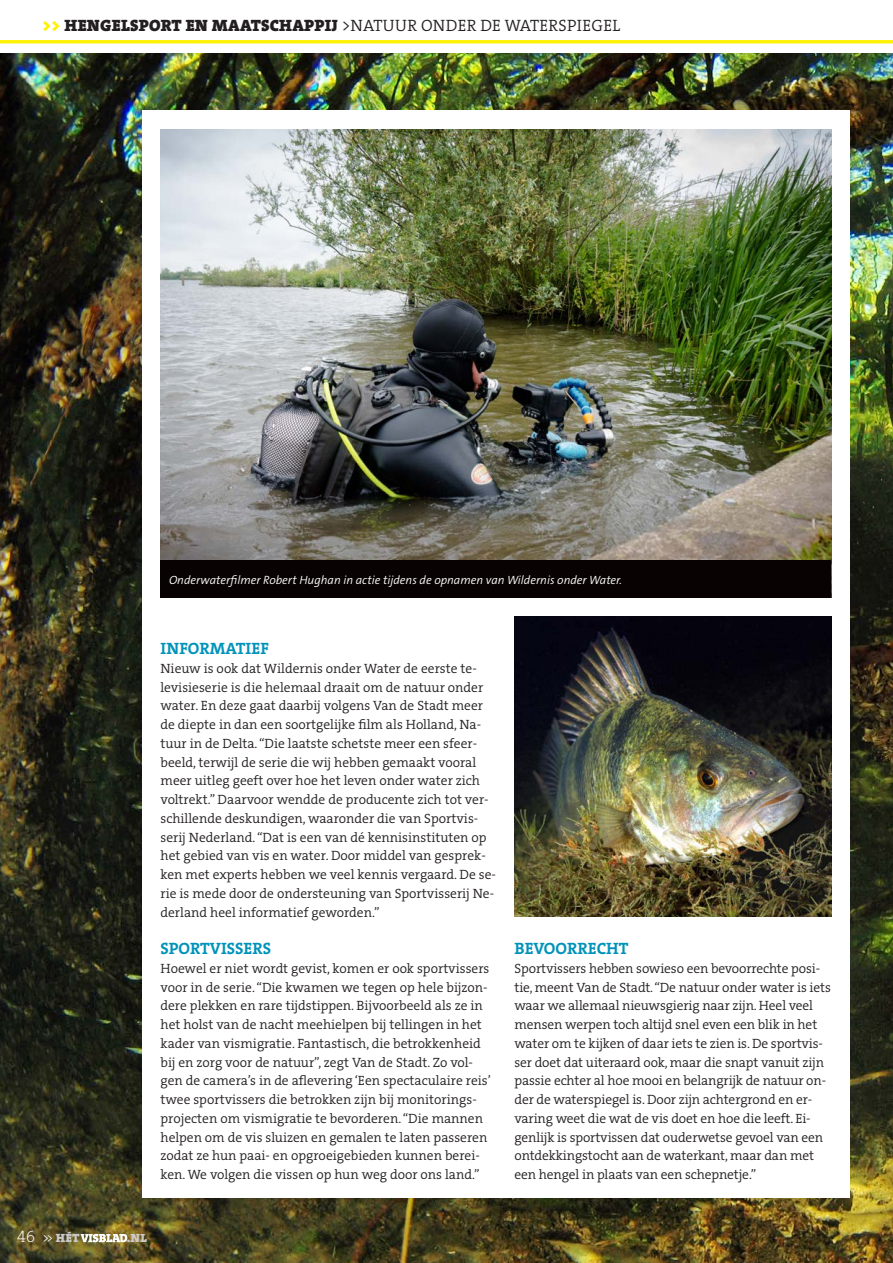
<style>
.page{position:relative;width:893px;height:1263px;background:#fff}
.page>*{position:absolute;margin:0;border:0;box-sizing:border-box;transform-origin:0 0}
.t1{font:16.5px "The Serif HP4 Se Lig";letter-spacing:.015em;color:#231f20}
.t2{font:16.5px "The Serif HP7 Bld";color:#0093ba}
.t3{font:13.5px/18.8px "The Serif HP4 Se Lig";color:#231f20}
.t4{font:italic 300 12px "The Sans Os F";color:#fff}
.t5{font:12px "The Serif HP9 Blk";color:#cdc9c8}
.s1{font-family:"The Serif HP9 Blk";color:#fff101}
.s2{font-family:"The Serif HP9 Blk"}
.s3{font-family:"The Serif HP2 Ex Lig";font-size:16.5px;color:#fff}
.s4{font-family:"The Sans Os F";font-weight:300;color:#fff}
</style>
<div class="page">
<hr style="left:0;top:40px;width:893px;height:3px;background:#fff101">
<img style="left:0;top:53px;width:893px;height:1210px">
<div style="left:143px;top:110px;width:707px;height:1088px;background:#fff"></div>
<img style="left:161px;top:129px;width:670px;height:431px">
<img style="left:514px;top:617px;width:317px;height:300px">
<svg style="left:81px;top:1234px;width:46px;height:8px"></svg>
<div style="left:161px;top:560px;width:670px;height:38px;background:#080302"></div>
<p class="t1" style="left:43px;top:15px;width:579px"><span class="s1">&gt;&gt;</span> <span class="s2">HENGELSPORT EN MAATSCHAPPIJ</span> &gt;NATUUR ONDER DE WATERSPIEGEL</p>
<p class="t4" style="left:169px;top:572px;width:455px">Onderwaterfilmer Robert Hughan in actie tijdens de opnamen van Wildernis onder Water.</p>
<p class="t2" style="left:161px;top:637px;width:110px">INFORMATIEF</p>
<p class="t3" style="left:161px;top:659px;width:337px">Nieuw is ook dat Wildernis onder Water de eerste te&shy;levisieserie is die helemaal draait om de natuur onder water. En deze gaat daarbij volgens Van de Stadt meer de diepte in dan een soortgelijke film als Holland, Na&shy;tuur in de Delta. “Die laatste schetste meer een sfeer&shy;beeld, terwijl de serie die wij hebben gemaakt vooral meer uitleg geeft over hoe het leven onder water zich voltrekt.” Daarvoor wendde de producente zich tot ver&shy;schillende deskundigen, waaronder die van Sportvis&shy;serij Nederland. “Dat is een van dé kennisinstituten op het gebied van vis en water. Door middel van gesprek&shy;ken met experts hebben we veel kennis vergaard. De se&shy;rie is mede door de ondersteuning van Sportvisserij Ne&shy;derland heel informatief geworden.”</p>
<p class="t2" style="left:161px;top:937px;width:112px">SPORTVISSERS</p>
<p class="t3" style="left:161px;top:959px;width:332px">Hoewel er niet wordt gevist, komen er ook sportvissers voor in de serie. “Die kwamen we tegen op hele bijzon&shy;dere plekken en rare tijdstippen. Bijvoorbeeld als ze in het holst van de nacht meehielpen bij tellingen in het kader van vismigratie. Fantastisch, die betrokkenheid bij en zorg voor de natuur”, zegt Van de Stadt. Zo vol&shy;gen de camera’s in de aflevering ‘Een spectaculaire reis’ twee sportvissers die betrokken zijn bij monitorings&shy;projecten om vismigratie te bevorderen. “Die mannen helpen om de vis sluizen en gemalen te laten passeren zodat ze hun paai- en opgroeigebieden kunnen berei&shy;ken. We volgen die vissen op hun weg door ons land.”</p>
<p class="t2" style="left:514px;top:937px;width:115px">BEVOORRECHT</p>
<p class="t3" style="left:514px;top:959px;width:318px">Sportvissers hebben sowieso een bevoorrechte posi&shy;tie, meent Van de Stadt. “De natuur onder water is iets waar we allemaal nieuwsgierig naar zijn. Heel veel mensen werpen toch altijd snel even een blik in het water om te kijken of daar iets te zien is. De sportvis&shy;ser doet dat uiteraard ook, maar die snapt vanuit zijn passie echter al hoe mooi en belangrijk de natuur on&shy;der de waterspiegel is. Door zijn achtergrond en er&shy;varing weet die wat de vis doet en hoe die leeft. Ei&shy;genlijk is sportvissen dat ouderwetse gevoel van een ontdekkingstocht aan de waterkant, maar dan met een hengel in plaats van een schepnetje.”</p>
<p class="t5" style="left:17px;top:1230px;width:64px"><span class="s3">46</span> <span class="s4">&gt;&gt;</span> HÉT</p>
<p class="t5" style="left:127px;top:1230px;width:21px">.NL</p>
</div>
